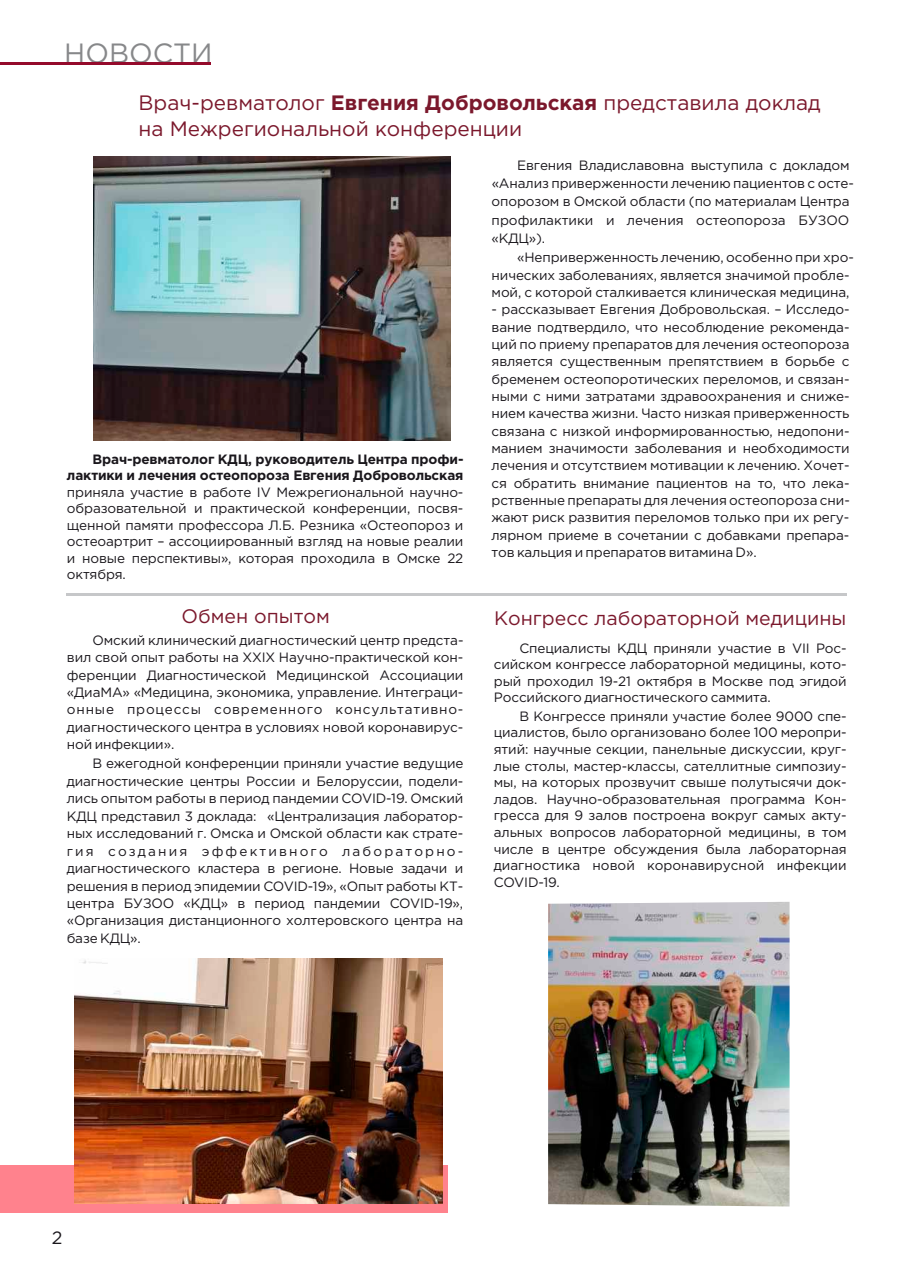
<style>
.page{position:relative;width:902px;height:1285px;background:#fff}
.page>*{position:absolute;margin:0;border:0;box-sizing:border-box;transform-origin:0 0}
.t1{font:27.75px "Gotham Pro";color:#87888a}
.t2{font:20.85px/26.2px "Gotham Pro";color:#7b182c}
.t3{font:19.5px "Gotham Pro";color:#7b182c}
.t4{font:17.85px "Gotham Pro";color:#1a171c}
.t5{font:13.5px/17.4px "Gotham Pro";letter-spacing:-.01em;color:#1a171c;text-align:justify}
.t6{font:700 13.5px/16.8px "Gotham Pro";letter-spacing:-.01em;color:#1a171c;text-align:right}
.s1{font-weight:700}
</style>
<div class="page">
<div style="left:0;top:1165px;width:448px;height:48px;background:#ff828d"></div>
<hr style="left:0;top:63px;width:210px;height:2px;background:#940a2b">
<hr style="left:66px;top:593px;width:780px;height:2px;background:#c6c7c9">
<img style="left:94px;top:156px;width:356px;height:285px">
<img style="left:548px;top:902px;width:241px;height:304px">
<img style="left:74px;top:958px;width:368px;height:244px">
<h1 class="t1" style="left:64px;top:42px;width:150px">НОВОСТИ</h1>
<h2 class="t2" style="left:139px;top:91px;width:683px">Врач-ревматолог <span class="s1">Евгения Добровольская</span> представила доклад на Межрегиональной конференции</h2>
<p class="t6" style="left:67px;top:451px;width:398px">Врач-ревматолог КДЦ, руководитель Центра профи&shy;лактики и лечения остеопороза Евгения Добровольская</p>
<p class="t5" style="left:67px;top:484px;width:398px;line-height:16.5px">приняла участие в работе IV Межрегиональной научно&shy;образовательной и практической конференции, посвя&shy;щенной памяти профессора Л.Б. Резника «Остеопороз и остеоартрит – ассоциированный взгляд на новые реалии и новые перспективы», которая проходила в Омске 22 октября.</p>
<h3 class="t3" style="left:181px;top:609px;width:150px">Обмен опытом</h3>
<p class="t5" style="left:67px;top:632px;width:398px;text-indent:26px">Омский клинический диагностический центр предста&shy;вил свой опыт работы на XXIX Научно-практической кон&shy;ференции Диагностической Медицинской Ассоциации «ДиаМА» «Медицина, экономика, управление. Интеграци&shy;онные процессы современного консультативно&shy;диагностического центра в условиях новой коронавирус&shy;ной инфекции».</p>
<p class="t5" style="left:67px;top:755px;width:398px;text-indent:26px">В ежегодной конференции приняли участие ведущие диагностические центры России и Белоруссии, подели&shy;лись опытом работы в период пандемии COVID-19. Омский КДЦ представил 3 доклада: «Централизация лаборатор&shy;ных исследований г. Омска и Омской области как страте&shy;гия создания эффективного лабораторно&shy;диагностического кластера в регионе. Новые задачи и решения в период эпидемии COVID-19», «Опыт работы КТ&shy;центра БУЗОО «КДЦ» в период пандемии COVID-19», «Организация дистанционного холтеровского центра на базе КДЦ».</p>
<p class="t5" style="left:491px;top:156px;width:364px;line-height:18.5px;text-align:left;text-indent:26px">Евгения Владиславовна выступила с докладом «Анализ приверженности лечению пациентов с осте&shy;опорозом в Омской области (по материалам Центра профилактики и лечения остеопороза БУЗОО «КДЦ»).</p>
<p class="t5" style="left:491px;top:250px;width:364px;text-align:left;text-indent:26px">«Неприверженность лечению, особенно при хро&shy;нических заболеваниях, является значимой пробле&shy;мой, с которой сталкивается клиническая медицина,</p>
<p class="t5" style="left:491px;top:301px;width:360px">- рассказывает Евгения Добровольская. – Исследо&shy;вание подтвердило, что несоблюдение рекоменда&shy;ций по приему препаратов для лечения остеопороза является существенным препятствием в борьбе с бременем остеопоротических переломов, и связан&shy;ными с ними затратами здравоохранения и сниже&shy;нием качества жизни. Часто низкая приверженность связана с низкой информированностью, недопони&shy;манием значимости заболевания и необходимости лечения и отсутствием мотивации к лечению. Хочет&shy;ся обратить внимание пациентов на то, что лека&shy;рственные препараты для лечения остеопороза сни&shy;жают риск развития переломов только при их регу&shy;лярном приеме в сочетании с добавками препара&shy;тов кальция и препаратов витамина D».</p>
<h3 class="t3" style="left:494px;top:610px;width:354px">Конгресс лабораторной медицины</h3>
<p class="t5" style="left:494px;top:640px;width:354px;line-height:16.6px;text-indent:26px">Специалисты КДЦ приняли участие в VII Рос&shy;сийском конгрессе лабораторной медицины, кото&shy;рый проходил 19-21 октября в Москве под эгидой Российского диагностического саммита.</p>
<p class="t5" style="left:494px;top:708px;width:354px;line-height:16.6px;text-indent:26px">В Конгрессе приняли участие более 9000 спе&shy;циалистов, было организовано более 100 меропри&shy;ятий: научные секции, панельные дискуссии, круг&shy;лые столы, мастер-классы, сателлитные симпозиу&shy;мы, на которых прозвучит свыше полутысячи док&shy;ладов. Научно-образовательная программа Кон&shy;гресса для 9 залов построена вокруг самых акту&shy;альных вопросов лабораторной медицины, в том числе в центре обсуждения была лабораторная диагностика новой коронавирусной инфекции COVID-19.</p>
<h3 class="t4" style="left:52px;top:1230px;width:12px">2</h3>
</div>
